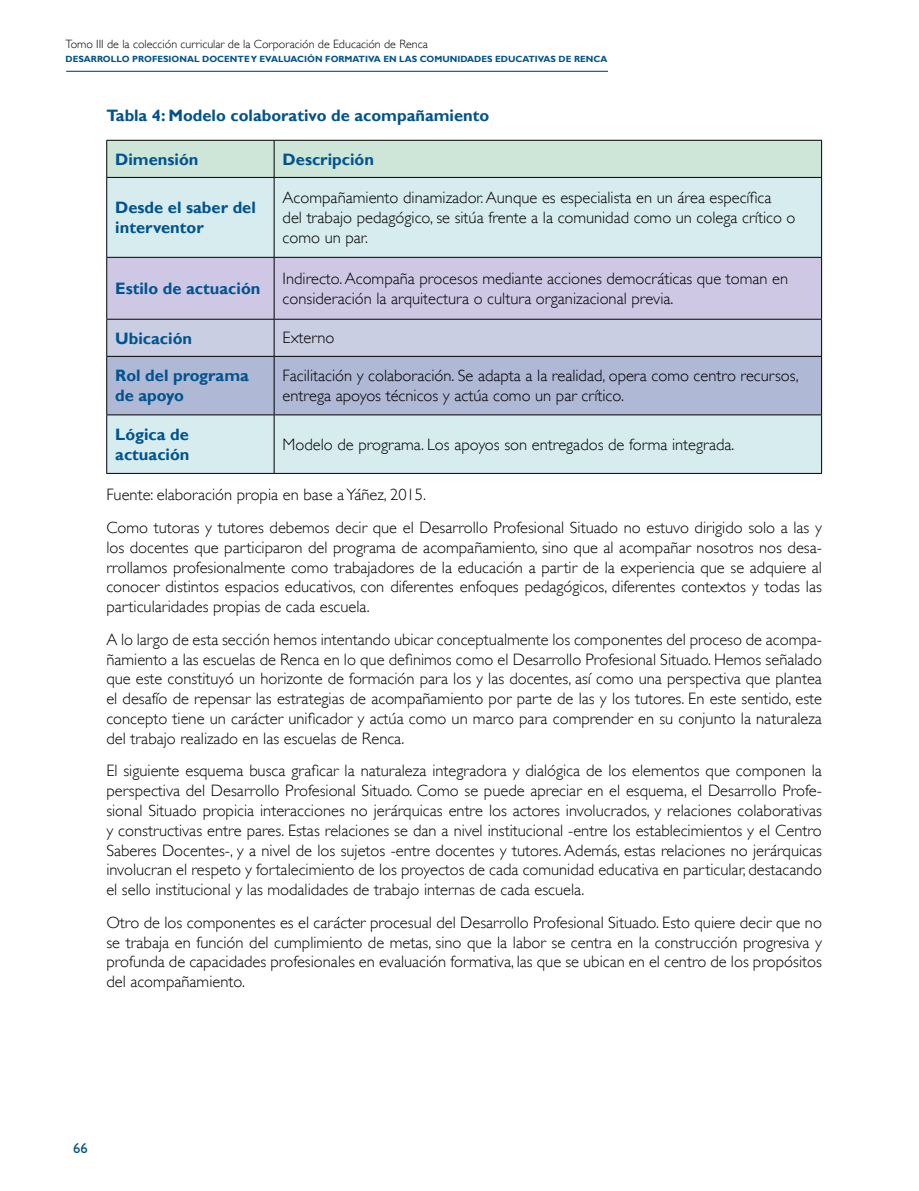
<style>
.page{position:relative;width:919px;height:1191px;background:#fff}
.page>*{position:absolute;margin:0;border:0;box-sizing:border-box;transform-origin:0 0}
.t1{font:300 16.5px/19.8px "Gill Sans Std";color:#000}
.t2{font:700 16.5px/19.8px "Gill Sans";color:#01538e}
.t3{font:14.55px "Gill Sans Std";color:#01538e}
.t4{font:300 12px "Gill Sans Std";color:#000}
.t5{font:700 9px "Gill Sans";color:#01538e}
</style>
<div class="page">
<hr style="left:66px;top:71px;width:542px;height:1px;background:#01538e">
<div style="left:107px;top:141px;width:714px;height:36px;background:#cde6d7"></div>
<div style="left:107px;top:178px;width:714px;height:295px;background:#d6ecef"></div>
<div style="left:107px;top:258px;width:714px;height:61px;background:#cfc8e5"></div>
<svg style="left:107px;top:320px;width:714px;height:94px"></svg>
<hr style="left:274px;top:140px;width:547px;height:1px;background:#000">
<hr style="left:821px;top:141px;width:1px;height:36px;background:#000">
<hr style="left:106px;top:140px;width:168px;height:1px;background:#000">
<hr style="left:106px;top:141px;width:1px;height:36px;background:#000">
<hr style="left:274px;top:141px;width:1px;height:36px;background:#000">
<hr style="left:106px;top:177px;width:168px;height:1px;background:#000">
<hr style="left:106px;top:178px;width:1px;height:79px;background:#000">
<hr style="left:274px;top:177px;width:547px;height:1px;background:#000">
<hr style="left:274px;top:178px;width:1px;height:79px;background:#000">
<hr style="left:821px;top:178px;width:1px;height:79px;background:#000">
<hr style="left:106px;top:257px;width:168px;height:1px;background:#000">
<hr style="left:106px;top:258px;width:1px;height:61px;background:#000">
<hr style="left:274px;top:257px;width:547px;height:1px;background:#000">
<hr style="left:274px;top:258px;width:1px;height:61px;background:#000">
<hr style="left:821px;top:258px;width:1px;height:61px;background:#000">
<hr style="left:106px;top:319px;width:168px;height:1px;background:#000">
<hr style="left:106px;top:319px;width:1px;height:37px;background:#000">
<hr style="left:274px;top:319px;width:547px;height:1px;background:#000">
<hr style="left:274px;top:319px;width:1px;height:37px;background:#000">
<hr style="left:821px;top:319px;width:1px;height:37px;background:#000">
<hr style="left:106px;top:356px;width:168px;height:1px;background:#000">
<hr style="left:106px;top:357px;width:1px;height:57px;background:#000">
<hr style="left:274px;top:356px;width:547px;height:1px;background:#000">
<hr style="left:274px;top:357px;width:1px;height:57px;background:#000">
<hr style="left:821px;top:357px;width:1px;height:57px;background:#000">
<hr style="left:106px;top:414px;width:168px;height:1px;background:#000">
<hr style="left:106px;top:415px;width:1px;height:58px;background:#000">
<hr style="left:106px;top:473px;width:168px;height:1px;background:#000">
<hr style="left:274px;top:414px;width:547px;height:1px;background:#000">
<hr style="left:274px;top:415px;width:1px;height:58px;background:#000">
<hr style="left:821px;top:415px;width:1px;height:58px;background:#000">
<hr style="left:274px;top:473px;width:547px;height:1px;background:#000">
<p class="t4" style="left:65px;top:37px;width:364px">Tomo III de la colección curricular de la Corporación de Educación de Renca</p>
<p class="t5" style="left:65px;top:53px;width:543px">DESARROLLO PROFESIONAL DOCENTE Y EVALUACIÓN FORMATIVA EN LAS COMUNIDADES EDUCATIVAS DE RENCA</p>
<p class="t2" style="left:106px;top:106px;width:384px">Tabla 4: Modelo colaborativo de acompañamiento</p>
<p class="t2" style="left:115px;top:149px;width:85px">Dimensión</p>
<p class="t2" style="left:282px;top:149px;width:93px">Descripción</p>
<p class="t2" style="left:115px;top:198px;width:142px">Desde el saber del interventor</p>
<p class="t1" style="left:282px;top:188px;width:514px">Acompañamiento dinamizador. Aunque es especialista en un área específica<br>del trabajo pedagógico, se sitúa frente a la comunidad como un colega crítico o como un par.</p>
<p class="t2" style="left:115px;top:279px;width:147px">Estilo de actuación</p>
<p class="t1" style="left:282px;top:269px;width:507px">Indirecto. Acompaña procesos mediante acciones democráticas que toman en consideración la arquitectura o cultura organizacional previa.</p>
<p class="t2" style="left:115px;top:328px;width:78px">Ubicación</p>
<p class="t1" style="left:282px;top:328px;width:53px">Externo</p>
<p class="t2" style="left:115px;top:366px;width:135px">Rol del programa de apoyo</p>
<p class="t1" style="left:282px;top:366px;width:517px">Facilitación y colaboración. Se adapta a la realidad, opera como centro recursos, entrega apoyos técnicos y actúa como un par crítico.</p>
<p class="t2" style="left:115px;top:425px;width:76px">Lógica de actuación</p>
<p class="t1" style="left:282px;top:434px;width:453px">Modelo de programa. Los apoyos son entregados de forma integrada.</p>
<p class="t1" style="left:106px;top:479px;width:717px;line-height:32.5px">Fuente: elaboración propia en base a Yáñez, 2015.<br>Como tutoras y tutores debemos decir que el Desarrollo Profesional Situado no estuvo dirigido solo a las y</p>
<p class="t1" style="left:106px;top:537px;width:717px;text-align:justify">los docentes que participaron del programa de acompañamiento, sino que al acompañar nosotros nos desa&shy;rrollamos profesionalmente como trabajadores de la educación a partir de la experiencia que se adquiere al conocer distintos espacios educativos, con diferentes enfoques pedagógicos, diferentes contextos y todas las particularidades propias de cada escuela.</p>
<p class="t1" style="left:106px;top:629px;width:717px;text-align:justify">A lo largo de esta sección hemos intentando ubicar conceptualmente los componentes del proceso de acompa&shy;ñamiento a las escuelas de Renca en lo que definimos como el Desarrollo Profesional Situado. Hemos señalado que este constituyó un horizonte de formación para los y las docentes, así como una perspectiva que plantea el desafío de repensar las estrategias de acompañamiento por parte de las y los tutores. En este sentido, este concepto tiene un carácter unificador y actúa como un marco para comprender en su conjunto la naturaleza del trabajo realizado en las escuelas de Renca.</p>
<p class="t1" style="left:106px;top:761px;width:717px;text-align:justify">El siguiente esquema busca graficar la naturaleza integradora y dialógica de los elementos que componen la perspectiva del Desarrollo Profesional Situado. Como se puede apreciar en el esquema, el Desarrollo Profe&shy;sional Situado propicia interacciones no jerárquicas entre los actores involucrados, y relaciones colaborativas y constructivas entre pares. Estas relaciones se dan a nivel institucional -entre los establecimientos y el Centro Saberes Docentes-, y a nivel de los sujetos -entre docentes y tutores. Además, estas relaciones no jerárquicas involucran el respeto y fortalecimiento de los proyectos de cada comunidad educativa en particular, destacando el sello institucional y las modalidades de trabajo internas de cada escuela.</p>
<p class="t1" style="left:106px;top:912px;width:717px;text-align:justify">Otro de los componentes es el carácter procesual del Desarrollo Profesional Situado. Esto quiere decir que no se trabaja en función del cumplimiento de metas, sino que la labor se centra en la construcción progresiva y profunda de capacidades profesionales en evaluación formativa, las que se ubican en el centro de los propósitos del acompañamiento.</p>
<p class="t3" style="left:73px;top:1139px;width:16px">66</p>
</div>
